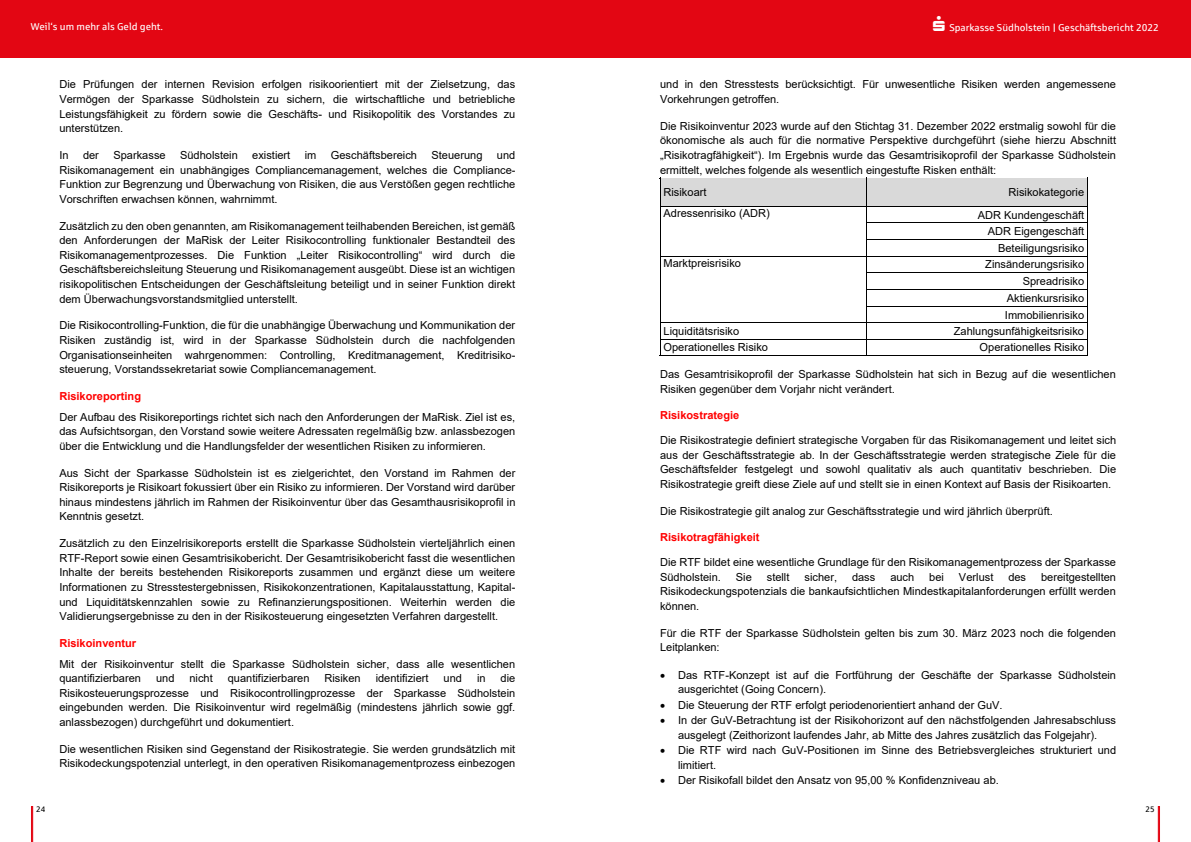
<style>
.page{position:relative;width:1191px;height:842px;background:#fff}
.page>*{position:absolute;margin:0;border:0;box-sizing:border-box;transform-origin:0 0}
.t1{font:11px/14.6px "Arial";color:#000;text-align:justify}
.t2{font:700 11px "Arial";color:#f00}
.t3{font:10px "Sparkasse Rg";color:#fff}
.t4{font:8px "Sparkasse Rg";color:#000}
.s1{font-weight:700}
</style>
<div class="page">
<div style="left:0;top:0;width:1191px;height:58px;background:#e30613"></div>
<svg style="left:31px;top:806px;width:2px;height:36px"></svg>
<svg style="left:1157px;top:806px;width:3px;height:36px"></svg>
<div style="left:660px;top:179px;width:206px;height:27px;background:#d9d9d9"></div>
<div style="left:866px;top:179px;width:221px;height:27px;background:#d9d9d9"></div>
<hr style="left:659px;top:178px;width:206px;height:1px;background:#000">
<hr style="left:866px;top:178px;width:221px;height:1px;background:#000">
<hr style="left:660px;top:206px;width:205px;height:1px;background:#000">
<hr style="left:866px;top:206px;width:221px;height:1px;background:#000">
<hr style="left:866px;top:222px;width:221px;height:1px;background:#000">
<hr style="left:866px;top:239px;width:221px;height:1px;background:#000">
<hr style="left:660px;top:256px;width:205px;height:1px;background:#000">
<hr style="left:866px;top:256px;width:221px;height:1px;background:#000">
<hr style="left:866px;top:272px;width:221px;height:1px;background:#000">
<hr style="left:866px;top:289px;width:221px;height:1px;background:#000">
<hr style="left:866px;top:306px;width:221px;height:1px;background:#000">
<hr style="left:660px;top:322px;width:205px;height:1px;background:#000">
<hr style="left:866px;top:322px;width:221px;height:1px;background:#000">
<hr style="left:660px;top:339px;width:205px;height:1px;background:#000">
<hr style="left:866px;top:339px;width:221px;height:1px;background:#000">
<hr style="left:659px;top:355px;width:206px;height:1px;background:#000">
<hr style="left:866px;top:355px;width:221px;height:1px;background:#000">
<svg style="left:1087px;top:178px;width:1px;height:178px"></svg>
<p class="t3" style="left:31px;top:21px;width:133px">Weil‘s um mehr als Geld geht.</p>
<p class="t1" style="left:59px;top:77px;width:457px">Die Prüfungen der internen Revision erfolgen risikoorientiert mit der Zielsetzung, das Vermögen der Sparkasse Südholstein zu sichern, die wirtschaftliche und betriebliche Leistungsfähigkeit zu fördern sowie die Geschäfts- und Risikopolitik des Vorstandes zu unterstützen.</p>
<p class="t1" style="left:59px;top:148px;width:11px">In</p>
<p class="t1" style="left:83px;top:148px;width:17px">der</p>
<p class="t1" style="left:113px;top:148px;width:54px">Sparkasse</p>
<p class="t1" style="left:180px;top:148px;width:59px">Südholstein</p>
<p class="t1" style="left:252px;top:148px;width:40px">existiert</p>
<p class="t1" style="left:305px;top:148px;width:13px">im</p>
<p class="t1" style="left:331px;top:148px;width:88px">Geschäftsbereich</p>
<p class="t1" style="left:431px;top:148px;width:53px">Steuerung</p>
<p class="t1" style="left:59px;top:148px;width:457px;text-indent:437px">und Risikomanagement ein unabhängiges Compliancemanagement, welches die Compliance-Funktion zur Begrenzung und Überwachung von Risiken, die aus Verstößen gegen rechtliche Vorschriften erwachsen können, wahrnimmt.</p>
<p class="t1" style="left:59px;top:218px;width:457px">Zusätzlich zu den oben genannten, am Risikomanagement teilhabenden Bereichen, ist gemäß den Anforderungen der MaRisk der Leiter Risikocontrolling funktionaler Bestandteil des Risikomanagementprozesses. Die Funktion „Leiter Risikocontrolling“ wird durch die Geschäftsbereichsleitung Steuerung und Risikomanagement ausgeübt. Diese ist an wichtigen risikopolitischen Entscheidungen der Geschäftsleitung beteiligt und in seiner Funktion direkt dem Überwachungsvorstandsmitglied unterstellt.</p>
<p class="t1" style="left:59px;top:318px;width:457px">Die Risikocontrolling-Funktion, die für die unabhängige Überwachung und Kommunikation der Risiken zuständig ist, wird in der Sparkasse Südholstein durch die nachfolgenden Organisationseinheiten wahrgenommen: Controlling, Kreditmanagement, Kreditrisiko&shy;steuerung, Vorstandssekretariat sowie Compliancemanagement.</p>
<p class="t2" style="left:59px;top:388px;width:83px">Risikoreporting</p>
<p class="t1" style="left:59px;top:409px;width:457px">Der Aufbau des Risikoreportings richtet sich nach den Anforderungen der MaRisk. Ziel ist es, das Aufsichtsorgan, den Vorstand sowie weitere Adressaten regelmäßig bzw. anlassbezogen über die Entwicklung und die Handlungsfelder der wesentlichen Risiken zu informieren.</p>
<p class="t1" style="left:59px;top:465px;width:457px">Aus Sicht der Sparkasse Südholstein ist es zielgerichtet, den Vorstand im Rahmen der Risikoreports je Risikoart fokussiert über ein Risiko zu informieren. Der Vorstand wird darüber hinaus mindestens jährlich im Rahmen der Risikoinventur über das Gesamthausrisikoprofil in Kenntnis gesetzt.</p>
<p class="t1" style="left:59px;top:536px;width:457px">Zusätzlich zu den Einzelrisikoreports erstellt die Sparkasse Südholstein vierteljährlich einen RTF-Report sowie einen Gesamtrisikobericht. Der Gesamtrisikobericht fasst die wesentlichen Inhalte der bereits bestehenden Risikoreports zusammen und ergänzt diese um weitere Informationen zu Stresstestergebnissen, Risikokonzentrationen, Kapitalausstattung, Kapital&shy;und Liquiditätskennzahlen sowie zu Refinanzierungspositionen. Weiterhin werden die Validierungsergebnisse zu den in der Risikosteuerung eingesetzten Verfahren dargestellt.</p>
<p class="t2" style="left:59px;top:635px;width:78px">Risikoinventur</p>
<p class="t1" style="left:59px;top:656px;width:457px">Mit der Risikoinventur stellt die Sparkasse Südholstein sicher, dass alle wesentlichen quantifizierbaren</p>
<p class="t1" style="left:156px;top:671px;width:20px">und</p>
<p class="t1" style="left:189px;top:671px;width:25px">nicht</p>
<p class="t1" style="left:228px;top:671px;width:83px">quantifizierbaren</p>
<p class="t1" style="left:324px;top:671px;width:38px">Risiken</p>
<p class="t1" style="left:376px;top:671px;width:54px">identifiziert</p>
<p class="t1" style="left:443px;top:671px;width:20px">und</p>
<p class="t1" style="left:477px;top:671px;width:10px">in</p>
<p class="t1" style="left:59px;top:671px;width:457px;text-indent:441px">die Risikosteuerungsprozesse und Risikocontrollingprozesse der Sparkasse Südholstein eingebunden werden. Die Risikoinventur wird regelmäßig (mindestens jährlich sowie ggf. anlassbezogen) durchgeführt und dokumentiert.</p>
<p class="t1" style="left:59px;top:741px;width:457px">Die wesentlichen Risiken sind Gegenstand der Risikostrategie. Sie werden grundsätzlich mit<br>Risikodeckungspotenzial unterlegt, in den operativen Risikomanagementprozess einbezogen</p>
<p class="t3" style="left:949px;top:21px;width:211px">Sparkasse Südholstein <span class="s1">|</span> Geschäftsbericht 2022</p>
<p class="t1" style="left:660px;top:77px;width:457px">und in den Stresstests berücksichtigt. Für unwesentliche Risiken werden angemessene<br>Vorkehrungen getroffen.</p>
<p class="t1" style="left:660px;top:119px;width:457px">Die Risikoinventur 2023 wurde auf den Stichtag 31. Dezember 2022 erstmalig sowohl für die ökonomische als auch für die normative Perspektive durchgeführt (siehe hierzu Abschnitt „Risikotragfähigkeit“). Im Ergebnis wurde das Gesamtrisikoprofil der Sparkasse Südholstein ermittelt, welches folgende als wesentlich eingestufte Risken enthält:</p>
<p class="t1" style="left:663px;top:185px;width:45px">Risikoart</p>
<p class="t1" style="left:1008px;top:185px;width:77px">Risikokategorie</p>
<p class="t1" style="left:663px;top:206px;width:108px">Adressenrisiko (ADR)</p>
<p class="t1" style="left:977px;top:206px;width:108px;line-height:16.7px;text-align:right">ADR Kundengeschäft<br>ADR Eigengeschäft<br>Beteiligungsrisiko</p>
<p class="t1" style="left:663px;top:256px;width:79px">Marktpreisrisiko</p>
<p class="t1" style="left:985px;top:256px;width:100px;line-height:16.7px;text-align:right">Zinsänderungsrisiko<br>Spreadrisiko<br>Aktienkursrisiko<br>Immobilienrisiko</p>
<p class="t1" style="left:663px;top:324px;width:77px">Liquiditätsrisiko</p>
<p class="t1" style="left:953px;top:324px;width:132px">Zahlungsunfähigkeitsrisiko</p>
<p class="t1" style="left:663px;top:340px;width:106px">Operationelles Risiko</p>
<p class="t1" style="left:979px;top:340px;width:106px">Operationelles Risiko</p>
<p class="t1" style="left:660px;top:367px;width:457px">Das Gesamtrisikoprofil der Sparkasse Südholstein hat sich in Bezug auf die wesentlichen<br>Risiken gegenüber dem Vorjahr nicht verändert.</p>
<p class="t2" style="left:660px;top:408px;width:81px">Risikostrategie</p>
<p class="t1" style="left:660px;top:433px;width:457px">Die Risikostrategie definiert strategische Vorgaben für das Risikomanagement und leitet sich aus der Geschäftsstrategie ab. In der Geschäftsstrategie werden strategische Ziele für die Geschäftsfelder festgelegt und sowohl qualitativ als auch quantitativ beschrieben. Die Risikostrategie greift diese Ziele auf und stellt sie in einen Kontext auf Basis der Risikoarten.</p>
<p class="t1" style="left:660px;top:503px;width:394px">Die Risikostrategie gilt analog zur Geschäftsstrategie und wird jährlich überprüft.</p>
<p class="t2" style="left:660px;top:530px;width:101px">Risikotragfähigkeit</p>
<p class="t1" style="left:660px;top:555px;width:457px">Die RTF bildet eine wesentliche Grundlage für den Risikomanagementprozess der Sparkasse<br>Südholstein.</p>
<p class="t1" style="left:736px;top:569px;width:17px">Sie</p>
<p class="t1" style="left:767px;top:569px;width:24px">stellt</p>
<p class="t1" style="left:804px;top:569px;width:34px">sicher,</p>
<p class="t1" style="left:852px;top:569px;width:25px">dass</p>
<p class="t1" style="left:890px;top:569px;width:25px">auch</p>
<p class="t1" style="left:929px;top:569px;width:16px">bei</p>
<p class="t1" style="left:959px;top:569px;width:36px">Verlust</p>
<p class="t1" style="left:1008px;top:569px;width:19px">des</p>
<p class="t1" style="left:660px;top:569px;width:457px;text-indent:381px">bereitgestellten Risikodeckungspotenzials die bankaufsichtlichen Mindestkapitalanforderungen erfüllt werden können.</p>
<p class="t1" style="left:660px;top:625px;width:457px">Für die RTF der Sparkasse Südholstein gelten bis zum 30. März 2023 noch die folgenden<br>Leitplanken:</p>
<p class="t1" style="left:678px;top:667px;width:439px;text-indent:-18px">• Das RTF-Konzept ist auf die Fortführung der Geschäfte der Sparkasse Südholstein ausgerichtet (Going Concern).</p>
<p class="t1" style="left:660px;top:697px;width:344px">• Die Steuerung der RTF erfolgt periodenorientiert anhand der GuV.</p>
<p class="t1" style="left:660px;top:713px;width:457px;text-align:center">• In der GuV-Betrachtung ist der Risikohorizont auf den nächstfolgenden Jahresabschluss ausgelegt (Zeithorizont laufendes Jahr, ab Mitte des Jahres zusätzlich das Folgejahr).</p>
<p class="t1" style="left:678px;top:743px;width:439px;text-indent:-18px">• Die RTF wird nach GuV-Positionen im Sinne des Betriebsvergleiches strukturiert und limitiert.</p>
<p class="t1" style="left:660px;top:773px;width:340px">• Der Risikofall bildet den Ansatz von 95,00 % Konfidenzniveau ab.</p>
<p class="t4" style="left:36px;top:804px;width:11px">24</p>
<p class="t4" style="left:1145px;top:804px;width:11px">25</p>
</div>
